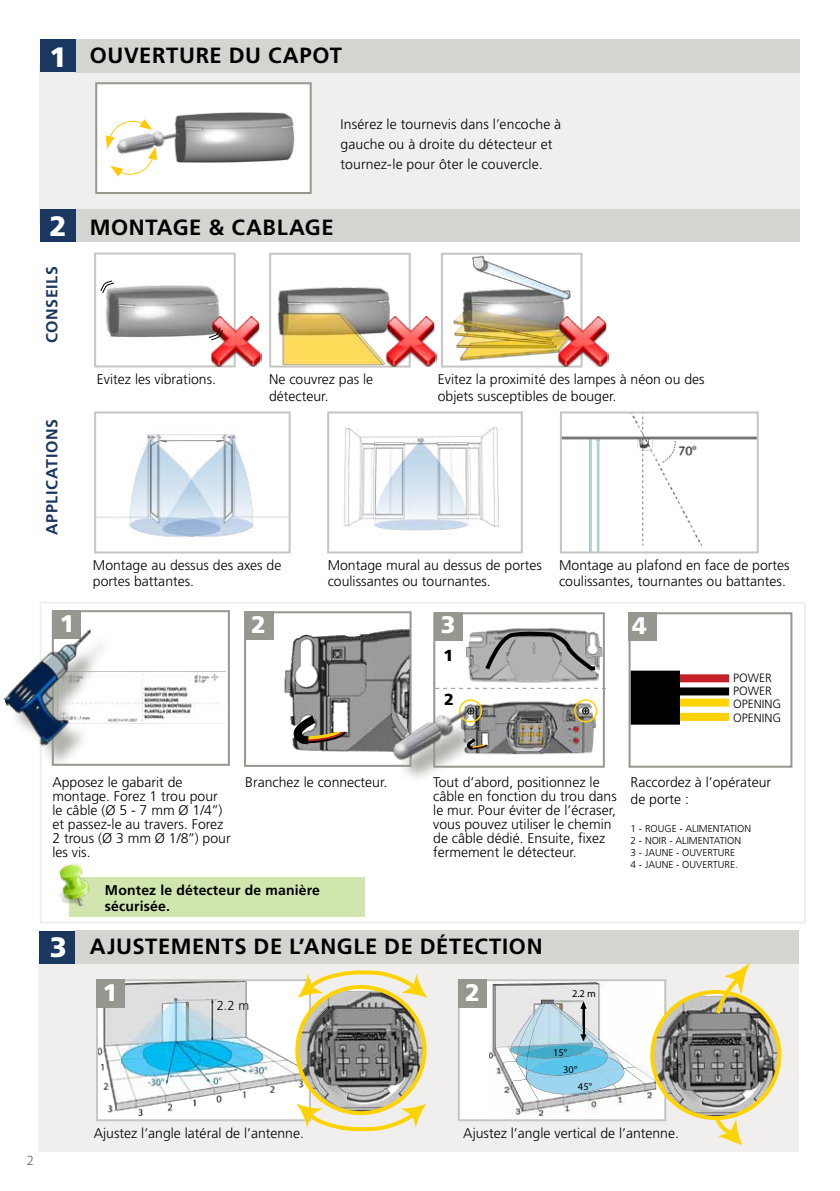
<style>
.page{position:relative;width:840px;height:1191px;background:#fff}
.page>*{position:absolute;margin:0;border:0;box-sizing:border-box;transform-origin:0 0}
.t1{font:900 28px "Frutiger LT Std";color:#fff}
.t2{font:900 24px "Frutiger LT Std";color:#fff}
.t3{font:700 22px "Frutiger LT Std";letter-spacing:.025em;color:#000}
.t4{font:700 16px "Frutiger LT Std";letter-spacing:.04em;color:#1a3760}
.t5{font:900 16px "Frutiger LT Std";color:#000}
.t6{font:300 14px/14px "Frutiger LT Std";color:#000}
.t7{font:700 14px/16px "Frutiger LT Std";letter-spacing:.01em;color:#000}
.t8{font:300 14px "Myriad Pro";color:#1a3760}
.t9{font:300 13px "Frutiger LT Std";color:#000}
.t10{font:300 12px/13px "Frutiger LT Std";color:#000}
.t11{font:10.4px "Myriad Pro";color:#000}
.t12{font:300 10px/12px "Frutiger LT Std";color:#000}
</style>
<div class="page">
<div style="left:40px;top:601px;width:765px;height:322px;border:2px solid #f0efee"></div>
<div style="left:40px;top:66px;width:759px;height:158px;background:#f0efee"></div>
<div style="left:38px;top:957px;width:760px;height:194px;background:#f0efee"></div>
<div style="left:75px;top:39px;width:724px;height:33px;background:#d4d4d1"></div>
<div style="left:40px;top:39px;width:35px;height:33px;background:#1a3760"></div>
<div style="left:63px;top:209px;width:736px;height:32px;background:#d4d4d1"></div>
<div style="left:40px;top:209px;width:35px;height:32px;background:#1a3760"></div>
<div style="left:75px;top:930px;width:723px;height:33px;background:#d4d4d1"></div>
<div style="left:39px;top:930px;width:35px;height:33px;background:#1a3760"></div>
<div style="left:433px;top:612px;width:171px;height:155px;background:#fff;border:2px solid #969890"></div>
<div style="left:95px;top:82px;width:216px;height:112px;background:#fff;border:2px solid #969890"></div>
<img style="left:105px;top:285px;width:115px;height:53px">
<div style="left:94px;top:252px;width:141px;height:115px;border:2px solid #c4c6c1"></div>
<img style="left:273px;top:614px;width:135px;height:138px">
<div style="left:244px;top:611px;width:167px;height:156px;border:2px solid #969890"></div>
<div style="left:52px;top:610px;width:178px;height:156px;background:#fff;border:2px solid #969890"></div>
<div style="left:458px;top:980px;width:207px;height:140px;background:#fff"></div>
<img style="left:489px;top:982px;width:134px;height:135px">
<svg style="left:496px;top:999px;width:156px;height:103px"></svg>
<div style="left:457px;top:979px;width:209px;height:142px;border:2px solid #c4c6c1"></div>
<img style="left:99px;top:982px;width:199px;height:135px">
<div style="left:96px;top:979px;width:215px;height:142px;border:2px solid #c4c6c1"></div>
<img style="left:277px;top:287px;width:113px;height:77px">
<div style="left:269px;top:253px;width:141px;height:114px;border:2px solid #c4c6c1"></div>
<img style="left:453px;top:256px;width:118px;height:105px">
<div style="left:440px;top:253px;width:142px;height:114px;border:2px solid #c4c6c1"></div>
<div style="left:245px;top:611px;width:28px;height:29px;background:#969890"></div>
<div style="left:434px;top:612px;width:28px;height:28px;background:#969890"></div>
<div style="left:96px;top:979px;width:28px;height:28px;background:#969890"></div>
<div style="left:457px;top:979px;width:29px;height:28px;background:#969890"></div>
<div style="left:52px;top:610px;width:28px;height:28px;background:#969890"></div>
<img style="left:210px;top:316px;width:51px;height:51px">
<img style="left:385px;top:316px;width:51px;height:51px">
<img style="left:557px;top:316px;width:51px;height:51px">
<img style="left:343px;top:427px;width:156px;height:104px">
<div style="left:327px;top:411px;width:195px;height:142px;border:2px solid #c4c6c1"></div>
<img style="left:562px;top:415px;width:193px;height:135px">
<div style="left:559px;top:411px;width:199px;height:142px;border:2px solid #c4c6c1"></div>
<img style="left:97px;top:434px;width:190px;height:103px">
<div style="left:94px;top:411px;width:196px;height:142px;border:2px solid #c4c6c1"></div>
<svg style="left:208px;top:327px;width:15px;height:13px"></svg>
<svg style="left:100px;top:280px;width:14px;height:14px"></svg>
<img style="left:179px;top:88px;width:133px;height:97px">
<img style="left:157px;top:115px;width:22px;height:48px">
<div style="left:628px;top:612px;width:164px;height:155px;background:#fff;border:2px solid #969890"></div>
<div style="left:628px;top:612px;width:28px;height:28px;background:#969890"></div>
<svg style="left:286px;top:702px;width:62px;height:47px"></svg>
<svg style="left:713px;top:1118px;width:29px;height:27px"></svg>
<img style="left:122px;top:671px;width:103px;height:52px">
<svg style="left:297px;top:970px;width:130px;height:28px"></svg>
<svg style="left:296px;top:1102px;width:130px;height:30px"></svg>
<svg style="left:106px;top:119px;width:51px;height:58px"></svg>
<img style="left:298px;top:987px;width:126px;height:126px">
<div style="left:295px;top:985px;width:131px;height:130px;border:4px solid #ffd200;border-radius:50%"></div>
<div style="left:340px;top:1010px;width:45px;height:13px;background:#949494"></div>
<img style="left:652px;top:992px;width:127px;height:126px">
<div style="left:650px;top:990px;width:131px;height:130px;border:4px solid #ffd200;border-radius:50%"></div>
<div style="left:695px;top:1014px;width:45px;height:14px;background:#949494"></div>
<svg style="left:712px;top:963px;width:38px;height:55px"></svg>
<img style="left:466px;top:616px;width:140px;height:74px">
<svg style="left:483px;top:627px;width:116px;height:45px;background:#9e9e9e"></svg>
<img style="left:467px;top:697px;width:138px;height:59px">
<div style="left:573px;top:699px;width:24px;height:23px;border:2px solid #ffd200;border-radius:50%"></div>
<div style="left:458px;top:699px;width:24px;height:23px;border:2px solid #ffd200;border-radius:50%"></div>
<div style="left:467px;top:707px;width:7px;height:7px;border:1px solid #000;border-radius:50%"></div>
<svg style="left:467px;top:708px;width:6px;height:6px"></svg>
<div style="left:582px;top:707px;width:6px;height:7px;border:1px solid #000;border-radius:50%"></div>
<svg style="left:582px;top:708px;width:6px;height:6px"></svg>
<div style="left:397px;top:714px;width:93px;height:70px;background:#969890;opacity:.75"></div>
<img style="left:391px;top:695px;width:76px;height:76px">
<svg style="left:435px;top:688px;width:170px;height:1px"></svg>
<div style="left:482px;top:733px;width:5px;height:12px;background:#fff"></div>
<svg style="left:463px;top:736px;width:24px;height:15px"></svg>
<div style="left:678px;top:698px;width:50px;height:8px;background:#ffd200"></div>
<div style="left:678px;top:713px;width:50px;height:8px;background:#ffd200"></div>
<div style="left:678px;top:674px;width:50px;height:8px;background:#c62027"></div>
<div style="left:678px;top:687px;width:50px;height:8px;background:#000"></div>
<div style="left:630px;top:670px;width:49px;height:54px;background:#000"></div>
<div style="left:70px;top:877px;width:294px;height:40px;background:#d1e6ae"></div>
<img style="left:58px;top:863px;width:32px;height:42px">
<div style="left:9px;top:634px;width:105px;height:135px;background:#969890;opacity:.75"></div>
<img style="left:4px;top:629px;width:118px;height:124px">
<h1 class="t1" style="left:49px;top:40px;width:19px">1</h1>
<h1 class="t1" style="left:49px;top:209px;width:19px">2</h1>
<p class="t4" style="left:42px;top:343px;width:79px;rotate:-90deg">CONSEILS</p>
<p class="t4" style="left:42px;top:535px;width:118px;rotate:-90deg">APPLICATIONS</p>
<h3 class="t3" style="left:90px;top:42px;width:253px">OUVERTURE DU CAPOT</h3>
<p class="t6" style="left:340px;top:114px;width:222px;line-height:20px">Insérez le tournevis dans l’encoche à gauche ou à droite du détecteur et tournez-le pour ôter le couvercle.</p>
<h3 class="t3" style="left:90px;top:214px;width:245px">MONTAGE &amp; CABLAGE</h3>
<p class="t6" style="left:97px;top:372px;width:120px">Evitez les vibrations.</p>
<p class="t6" style="left:269px;top:371px;width:105px;line-height:16.8px">Ne couvrez pas le détecteur.</p>
<p class="t6" style="left:437px;top:371px;width:268px;line-height:16.8px">Evitez la proximité des lampes à néon ou des objets susceptibles de bouger.</p>
<p class="t6" style="left:93px;top:556px;width:190px;line-height:16.8px">Montage au dessus des axes de portes battantes.</p>
<p class="t6" style="left:327px;top:556px;width:215px;line-height:16.8px">Montage mural au dessus de portes coulissantes ou tournantes.</p>
<p class="t6" style="left:558px;top:556px;width:232px;line-height:16.8px">Montage au plafond en face de portes coulissantes, tournantes ou battantes.</p>
<h2 class="t2" style="left:60px;top:609px;width:16px">1</h2>
<h2 class="t2" style="left:631px;top:611px;width:16px">4</h2>
<h2 class="t2" style="left:251px;top:610px;width:16px">2</h2>
<h2 class="t2" style="left:440px;top:610px;width:16px">3</h2>
<p class="t5" style="left:443px;top:646px;width:11px">1</p>
<p class="t5" style="left:444px;top:690px;width:11px">2</p>
<p class="t10" style="left:732px;top:672px;width:50px">POWER<br>POWER<br>OPENING<br>OPENING</p>
<p class="t8" style="left:27px;top:1152px;width:8px">2</p>
<p class="t6" style="left:52px;top:775px;width:180px">Apposez le gabarit de montage. Forez 1 trou pour le câble (Ø 5 - 7 mm Ø 1/4’’) et passez-le au travers. Forez<br>2 trous (Ø 3 mm Ø 1/8’’) pour les vis.</p>
<p class="t6" style="left:245px;top:775px;width:143px">Branchez le connecteur.</p>
<p class="t6" style="left:433px;top:775px;width:185px">Tout d’abord, positionnez le câble en fonction du trou dans le mur. Pour éviter de l’écraser, vous pouvez utiliser le chemin de câble dédié. Ensuite, fixez fermement le détecteur.</p>
<p class="t6" style="left:630px;top:774px;width:142px;line-height:16.8px">Raccordez à l’opérateur de porte :</p>
<p class="t12" style="left:630px;top:823px;width:122px">1 - ROUGE - ALIMENTATION<br>2 - NOIR - ALIMENTATION<br>3 - JAUNE - OUVERTURE<br>4 - JAUNE - OUVERTURE.</p>
<h1 class="t1" style="left:50px;top:929px;width:19px">3</h1>
<p class="t7" style="left:105px;top:882px;width:216px">Montez le détecteur de manière sécurisée.</p>
<h3 class="t3" style="left:90px;top:933px;width:454px">AJUSTEMENTS DE L’ANGLE DE DÉTECTION</h3>
<h2 class="t2" style="left:103px;top:978px;width:16px">1</h2>
<h2 class="t2" style="left:465px;top:978px;width:16px">2</h2>
<p class="t9" style="left:217px;top:997px;width:34px">2.2 m</p>
<p class="t11" style="left:571px;top:987px;width:25px">2.2 m</p>
<p class="t11" style="left:553px;top:1045px;width:16px">15°</p>
<p class="t11" style="left:563px;top:1063px;width:16px">30°</p>
<p class="t11" style="left:577px;top:1080px;width:16px">45°</p>
<p class="t6" style="left:94px;top:1126px;width:212px">Ajustez l’angle latéral de l’antenne.</p>
<p class="t6" style="left:463px;top:1126px;width:217px">Ajustez l’angle vertical de l’antenne.</p>
</div>
